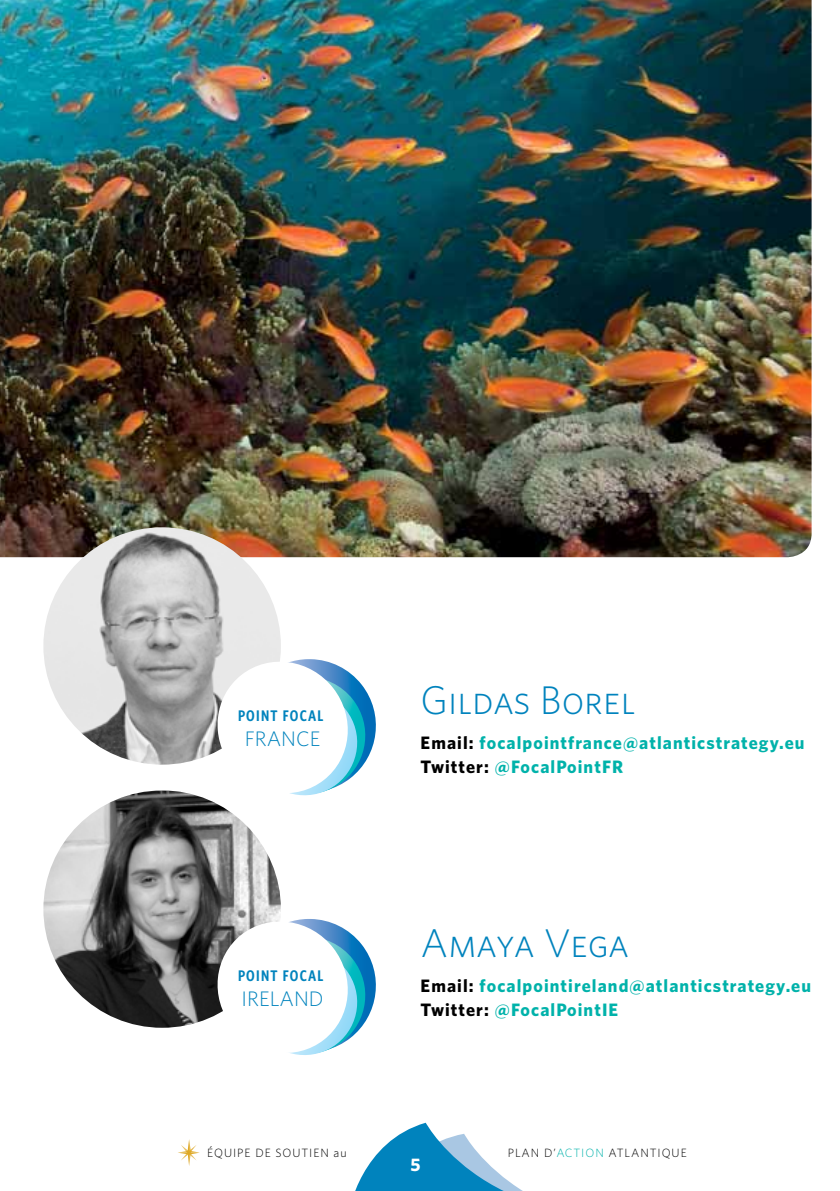
<style>
.page{position:relative;width:840px;height:1191px;background:#fff}
.page>*{position:absolute;margin:0;border:0;box-sizing:border-box;transform-origin:0 0}
.t1{font:40px "Whitney HTF Light SC";color:#0083bd}
.t2{font:300 21px "Whitney HTF";color:#0083bd}
.t3{font:700 18.2px "Whitney HTF";color:#fff}
.t4{font:700 18px/24px "Whitney HTF";letter-spacing:.06em;color:#00b2aa}
.t5{font:600 condensed 15.4px "Whitney HTF";letter-spacing:.08em;color:#0083bd}
.t6{font:300 12px "Whitney HTF";letter-spacing:.08em;color:#000}
.s1{color:#000}
.s2{color:#00b2aa}
</style>
<div class="page">
<img style="left:0;top:0;width:811px;height:557px">
<img style="left:43px;top:527px;width:238px;height:237px;border-radius:119px">
<svg style="left:209px;top:653px;width:167px;height:143px"></svg>
<svg style="left:355px;top:1122px;width:168px;height:69px"></svg>
<img style="left:43px;top:790px;width:238px;height:237px;border-radius:119px">
<svg style="left:209px;top:913px;width:167px;height:142px"></svg>
<svg style="left:178px;top:1139px;width:21px;height:27px"></svg>
<p class="t5" style="left:238px;top:706px;width:87px">POINT FOCAL</p>
<p class="t2" style="left:245px;top:726px;width:24px">FRANCE</p>
<p class="t5" style="left:238px;top:966px;width:87px">POINT FOCAL</p>
<p class="t2" style="left:241px;top:986px;width:13px">IRELAND</p>
<h1 class="t1" style="left:420px;top:677px;width:216px">Gildas Borel</h1>
<p class="t4" style="left:420px;top:730px;width:385px"><span class="s1">Email:</span> focalpointfrance@atlanticstrategy.eu<br><span class="s1">Twitter:</span> @FocalPointFR</p>
<h1 class="t1" style="left:420px;top:920px;width:210px">Amaya Vega</h1>
<p class="t4" style="left:420px;top:973px;width:392px"><span class="s1">Email:</span> focalpointireland@atlanticstrategy.eu<br><span class="s1">Twitter:</span> @FocalPointIE</p>
<p class="t6" style="left:207px;top:1145px;width:141px">ÉQUIPE DE SOUTIEN AU</p>
<p class="t6" style="left:507px;top:1145px;width:180px">PLAN D’<span class="s2">ACTION</span> ATLANTIQUE</p>
<p class="t3" style="left:410px;top:1153px;width:12px">5</p>
</div>
